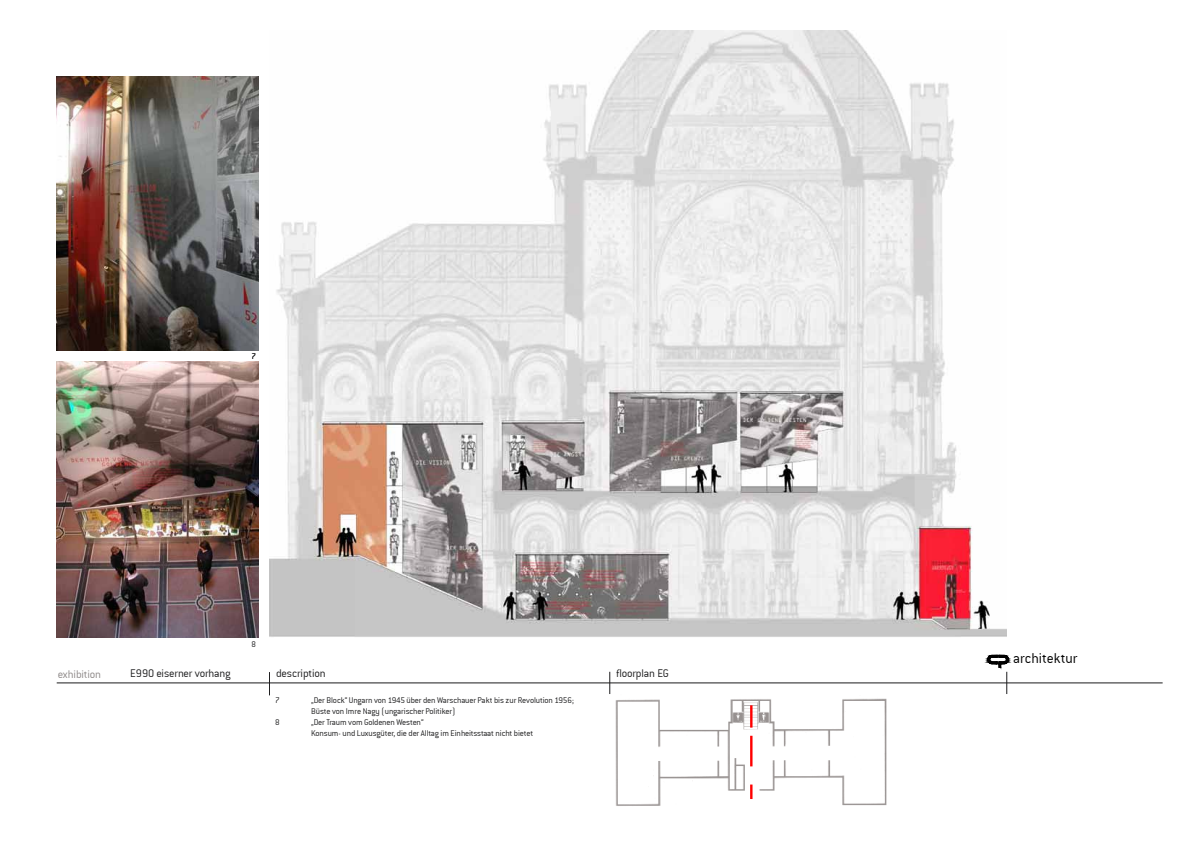
<style>
.page{position:relative;width:1191px;height:842px;background:#fff}
.page>*{position:absolute;margin:0;border:0;box-sizing:border-box;transform-origin:0 0}
.t1{font:15.4px "Conduit ITCTT Light";color:#000}
.t2{font:12px "Conduit ITCTT Light";letter-spacing:-.015em;color:#1c1c1d}
.t3{font:12px "Conduit ITCTT Light";letter-spacing:-.015em;color:#8e8988}
.t4{font:9px/11px "Conduit ITCTT Light";letter-spacing:-.015em;color:#1c1c1d}
</style>
<div class="page">
<svg style="left:609px;top:672px;width:1px;height:22px"></svg>
<hr style="left:57px;top:683px;width:1105px;height:1px;background:#1c1c1d">
<svg style="left:269px;top:672px;width:1px;height:23px"></svg>
<img style="left:615px;top:698px;width:272px;height:108px">
<svg style="left:750px;top:784px;width:2px;height:15px"></svg>
<hr style="left:750px;top:736px;width:2px;height:30px;background:#f00">
<hr style="left:750px;top:705px;width:2px;height:23px;background:#f00">
<img style="left:57px;top:361px;width:201px;height:277px">
<img style="left:57px;top:77px;width:201px;height:273px">
<img style="left:269px;top:30px;width:737px;height:607px">
<svg style="left:984px;top:654px;width:94px;height:40px"></svg>
<p class="t4" style="left:251px;top:350px;width:6px">7</p>
<h2 class="t3" style="left:58px;top:667px;width:45px">exhibition</h2>
<h2 class="t2" style="left:130px;top:667px;width:102px">E990 eiserner vorhang</h2>
<p class="t4" style="left:251px;top:638px;width:6px">8</p>
<h2 class="t2" style="left:276px;top:667px;width:51px">description</h2>
<p class="t4" style="left:275px;top:694px;width:6px">7</p>
<p class="t4" style="left:311px;top:694px;width:264px">„Der Block“ Ungarn von 1945 über den Warschauer Pakt bis zur Revolution 1956;<br>Büste von Imre Nagy (ungarischer Politiker)</p>
<p class="t4" style="left:275px;top:716px;width:6px">8</p>
<p class="t4" style="left:311px;top:716px;width:224px">„Der Traum vom Goldenen Westen“<br>Konsum- und Luxusgüter, die der Alltag im Einheitsstaat nicht bietet</p>
<h2 class="t2" style="left:616px;top:667px;width:54px">floorplan EG</h2>
<h1 class="t1" style="left:1013px;top:650px;width:66px">architektur</h1>
</div>
